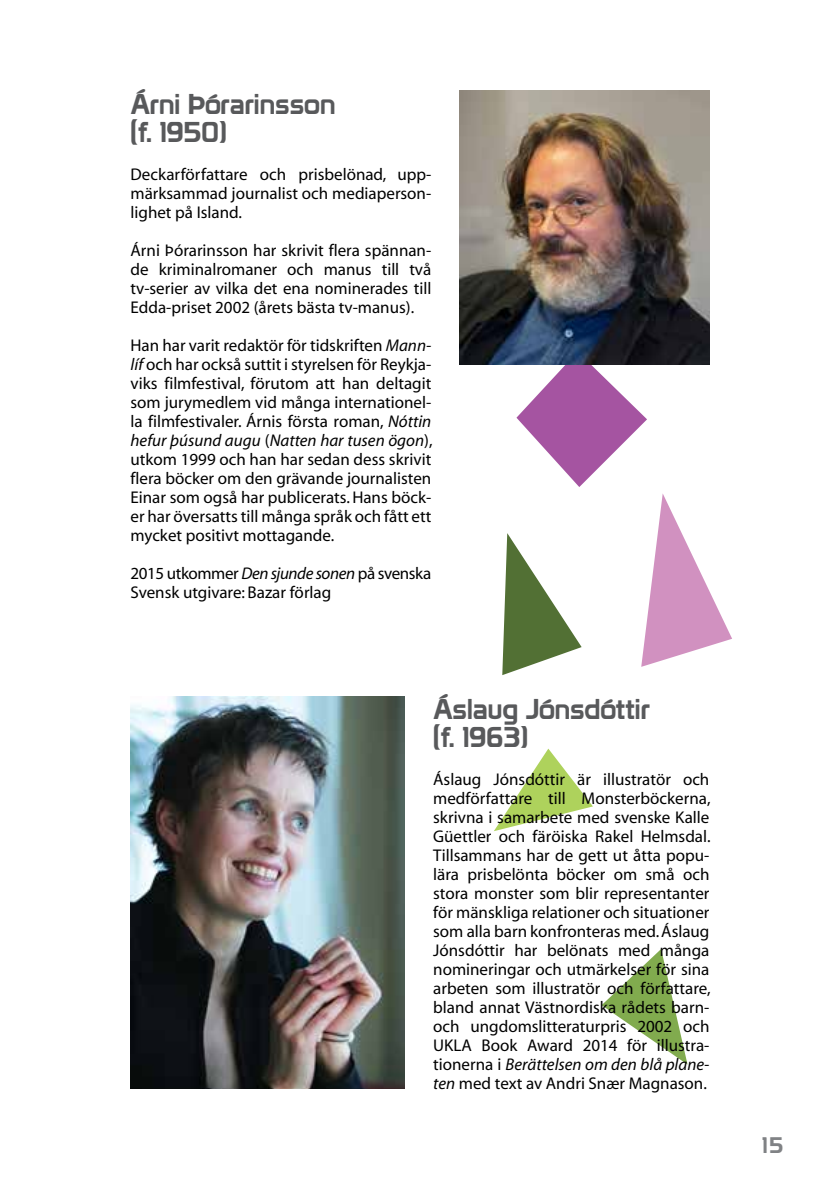
<style>
.page{position:relative;width:840px;height:1191px;background:#fff}
.page>*{position:absolute;margin:0;border:0;box-sizing:border-box;transform-origin:0 0}
.t1{font:28px/28px "Prototype";color:#58595b}
.t2{font:22px "Prototype";color:#808285}
.t3{font:17px/19px "Myriad";color:#000;text-align:justify}
.s1{font-style:italic}
</style>
<div class="page">
<svg style="left:502px;top:533px;width:79px;height:142px"></svg>
<svg style="left:601px;top:949px;width:86px;height:115px"></svg>
<svg style="left:494px;top:748px;width:98px;height:83px"></svg>
<svg style="left:516px;top:365px;width:130px;height:122px"></svg>
<svg style="left:641px;top:493px;width:90px;height:174px"></svg>
<img style="left:459px;top:91px;width:250px;height:274px">
<img style="left:130px;top:696px;width:275px;height:393px">
<h1 class="t1" style="left:130px;top:89px;width:206px">Árni Þórarinsson (f. 1950)</h1>
<p class="t3" style="left:130px;top:165px;width:302px">Deckarförfattare och prisbelönad, upp&shy;märksammad journalist och mediaperson&shy;lighet på Island.</p>
<p class="t3" style="left:130px;top:241px;width:302px">Árni Þórarinsson har skrivit flera spännan&shy;de kriminalromaner och manus till två tv-serier av vilka det ena nominerades till Edda-priset 2002 (årets bästa tv-manus).</p>
<p class="t3" style="left:130px;top:336px;width:303px">Han har varit redaktör för tidskriften <span class="s1">Mann&shy;líf</span> och har också suttit i styrelsen för Reykja&shy;viks filmfestival, förutom att han deltagit som jurymedlem vid många internationel&shy;la filmfestivaler. Árnis första roman, <span class="s1">Nóttin hefur þúsund augu</span> (<span class="s1">Natten har tusen ögon</span>), utkom 1999 och han har sedan dess skrivit flera böcker om den grävande journalisten Einar som også har publicerats. Hans böck&shy;er har översatts till många språk och fått ett mycket positivt mottagande.</p>
<p class="t3" style="left:130px;top:564px;width:302px">2015 utkommer <span class="s1">Den sjunde sonen</span> på svenska<br>Svensk utgivare: Bazar förlag</p>
<h1 class="t1" style="left:433px;top:695px;width:218px">Áslaug Jónsdóttir (f. 1963)</h1>
<p class="t3" style="left:433px;top:771px;width:279px;text-align:left">Áslaug Jónsdóttir är illustratör och medförfattare till Monsterböckerna, skrivna i samarbete med svenske Kalle Güettler och färöiska Rakel Helmsdal.<br>Tillsammans har de gett ut åtta popu&shy;lära prisbelönta böcker om små och stora monster som blir representanter för mänskliga relationer och situationer som alla barn konfronteras med. Áslaug Jónsdóttir har belönats med många nomineringar och utmärkelser för sina arbeten som illustratör och författare, bland annat Västnordiska rådets barn&shy;och ungdomslitteraturpris 2002 och UKLA Book Award 2014 för illustra&shy;tionerna i <span class="s1">Berättelsen om den blå plane&shy;ten</span> med text av Andri Snær Magnason.</p>
<p class="t2" style="left:761px;top:1132px;width:23px">15</p>
</div>
